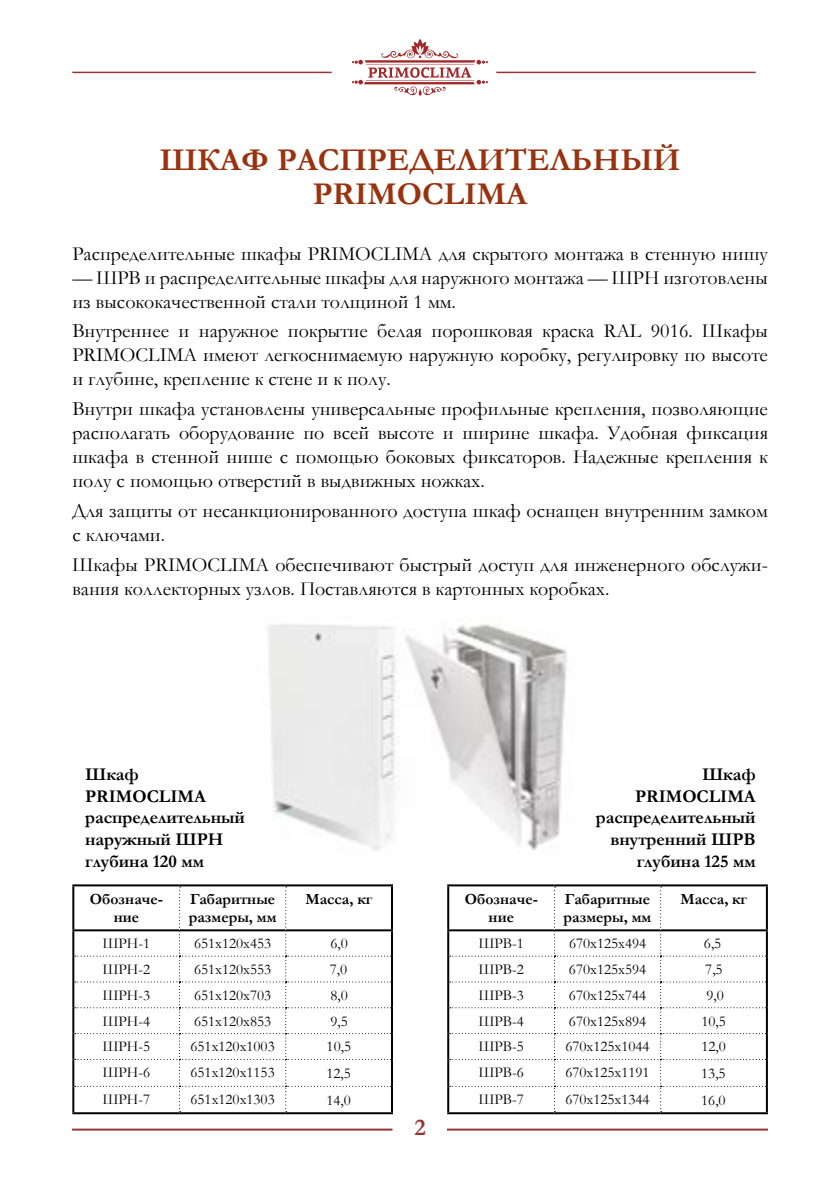
<style>
.page{position:relative;width:840px;height:1191px;background:#fff}
.page>*{position:absolute;margin:0;border:0;box-sizing:border-box;transform-origin:0 0}
.t1{font:700 32px/34px "Garamond";color:#99330f;text-align:center}
.t2{font:700 24px "Garamond";color:#933}
.t3{font:20px/24px "Garamond";color:#000}
.t4{font:700 18px/21.6px "Garamond";color:#000}
.t5{font:700 15.6px/18.8px "Garamond";color:#000;text-align:center}
.t6{font:15px "Garamond";color:#000}
</style>
<div class="page">
<hr style="left:72px;top:1128px;width:320px;height:2px;background:#933">
<hr style="left:72px;top:72px;width:259px;height:1px;background:#933">
<hr style="left:496px;top:72px;width:259px;height:1px;background:#933">
<hr style="left:446px;top:1128px;width:321px;height:2px;background:#933">
<svg style="left:352px;top:39px;width:135px;height:57px"></svg>
<img style="left:268px;top:618px;width:299px;height:233px">
<hr style="left:72px;top:884px;width:107px;height:2px;background:#000">
<hr style="left:72px;top:886px;width:2px;height:43px;background:#000">
<hr style="left:179px;top:884px;width:106px;height:2px;background:#000">
<hr style="left:285px;top:884px;width:108px;height:2px;background:#000">
<hr style="left:391px;top:886px;width:2px;height:43px;background:#000">
<hr style="left:72px;top:929px;width:107px;height:2px;background:#000">
<hr style="left:72px;top:931px;width:2px;height:25px;background:#000">
<hr style="left:286px;top:929px;width:107px;height:2px;background:#000">
<hr style="left:391px;top:931px;width:2px;height:25px;background:#000">
<hr style="left:72px;top:956px;width:2px;height:26px;background:#000">
<hr style="left:391px;top:956px;width:2px;height:26px;background:#000">
<hr style="left:72px;top:982px;width:2px;height:25px;background:#000">
<hr style="left:391px;top:982px;width:2px;height:25px;background:#000">
<hr style="left:72px;top:1007px;width:2px;height:26px;background:#000">
<hr style="left:391px;top:1007px;width:2px;height:26px;background:#000">
<hr style="left:72px;top:1033px;width:2px;height:26px;background:#000">
<hr style="left:391px;top:1033px;width:2px;height:26px;background:#000">
<hr style="left:72px;top:1059px;width:2px;height:27px;background:#000">
<hr style="left:391px;top:1059px;width:2px;height:27px;background:#000">
<hr style="left:72px;top:1086px;width:2px;height:26px;background:#000">
<hr style="left:391px;top:1086px;width:2px;height:26px;background:#000">
<hr style="left:72px;top:1112px;width:107px;height:2px;background:#000">
<hr style="left:179px;top:1112px;width:106px;height:2px;background:#000">
<hr style="left:285px;top:1112px;width:108px;height:2px;background:#000">
<svg style="left:75px;top:886px;width:316px;height:226px"></svg>
<hr style="left:447px;top:884px;width:107px;height:2px;background:#000">
<hr style="left:447px;top:886px;width:2px;height:43px;background:#000">
<hr style="left:554px;top:884px;width:106px;height:2px;background:#000">
<hr style="left:660px;top:884px;width:107px;height:2px;background:#000">
<hr style="left:765px;top:886px;width:2px;height:43px;background:#000">
<hr style="left:447px;top:929px;width:106px;height:2px;background:#000">
<hr style="left:447px;top:931px;width:2px;height:25px;background:#000">
<hr style="left:660px;top:929px;width:107px;height:2px;background:#000">
<hr style="left:765px;top:931px;width:2px;height:25px;background:#000">
<hr style="left:447px;top:956px;width:2px;height:26px;background:#000">
<hr style="left:765px;top:956px;width:2px;height:26px;background:#000">
<hr style="left:447px;top:982px;width:2px;height:25px;background:#000">
<hr style="left:765px;top:982px;width:2px;height:25px;background:#000">
<hr style="left:447px;top:1007px;width:2px;height:26px;background:#000">
<hr style="left:765px;top:1007px;width:2px;height:26px;background:#000">
<hr style="left:447px;top:1033px;width:2px;height:26px;background:#000">
<hr style="left:765px;top:1033px;width:2px;height:26px;background:#000">
<hr style="left:447px;top:1059px;width:2px;height:27px;background:#000">
<hr style="left:765px;top:1059px;width:2px;height:27px;background:#000">
<hr style="left:447px;top:1086px;width:2px;height:26px;background:#000">
<hr style="left:765px;top:1086px;width:2px;height:26px;background:#000">
<hr style="left:447px;top:1112px;width:107px;height:2px;background:#000">
<hr style="left:554px;top:1112px;width:106px;height:2px;background:#000">
<hr style="left:660px;top:1112px;width:107px;height:2px;background:#000">
<svg style="left:449px;top:886px;width:317px;height:226px"></svg>
<h1 class="t1" style="left:159px;top:143px;width:522px">ШКАФ РАСПРЕДЕЛИТЕЛЬНЫЙ<br>PRIMOCLIMA</h1>
<p class="t3" style="left:72px;top:241px;width:696px">Распределительные шкафы PRIMOCLIMA для скрытого монтажа в стенную нишу</p>
<p class="t3" style="left:72px;top:265px;width:696px">— ШРВ и распределительные шкафы для наружного монтажа — ШРН изготовлены из высококачественной стали толщиной 1 мм.</p>
<p class="t3" style="left:72px;top:319px;width:696px;text-align:justify">Внутреннее и наружное покрытие белая порошковая краска RAL 9016. Шкафы PRIMOCLIMA имеют легкоснимаемую наружную коробку, регулировку по высоте и глубине, крепление к стене и к полу.</p>
<p class="t3" style="left:72px;top:396px;width:696px;text-align:justify">Внутри шкафа установлены универсальные профильные крепления, позволяющие располагать оборудование по всей высоте и ширине шкафа. Удобная фиксация шкафа в стенной нише с помощью боковых фиксаторов. Надежные крепления к полу с помощью отверстий в выдвижных ножках.</p>
<p class="t3" style="left:72px;top:498px;width:696px">Для защиты от несанкционированного доступа шкаф оснащен внутренним замком с ключами.</p>
<p class="t3" style="left:72px;top:552px;width:696px">Шкафы PRIMOCLIMA обеспечивают быстрый доступ для инженерного обслужи&shy;вания коллекторных узлов. Поставляются в картонных коробках.</p>
<p class="t4" style="left:85px;top:764px;width:161px">Шкаф<br>PRIMOCLIMA распределительный наружный ШРН глубина 120 мм</p>
<p class="t5" style="left:90px;top:889px;width:74px">Обозначе&shy;ние</p>
<p class="t5" style="left:189px;top:889px;width:89px;text-align:left">Габаритные размеры, мм</p>
<p class="t5" style="left:305px;top:889px;width:68px">Масса, кг</p>
<p class="t6" style="left:103px;top:933px;width:49px">ШРН-1</p>
<p class="t6" style="left:194px;top:933px;width:79px">651х120х453</p>
<p class="t6" style="left:330px;top:933px;width:19px">6,0</p>
<p class="t6" style="left:103px;top:959px;width:49px">ШРН-2</p>
<p class="t6" style="left:194px;top:959px;width:79px">651х120х553</p>
<p class="t6" style="left:330px;top:959px;width:19px">7,0</p>
<p class="t6" style="left:103px;top:985px;width:49px">ШРН-3</p>
<p class="t6" style="left:194px;top:985px;width:79px">651х120х703</p>
<p class="t6" style="left:330px;top:985px;width:19px">8,0</p>
<p class="t6" style="left:103px;top:1010px;width:49px">ШРН-4</p>
<p class="t6" style="left:194px;top:1010px;width:79px">651х120х853</p>
<p class="t6" style="left:330px;top:1010px;width:19px">9,5</p>
<p class="t6" style="left:103px;top:1036px;width:49px">ШРН-5</p>
<p class="t6" style="left:190px;top:1036px;width:86px">651х120х1003</p>
<p class="t6" style="left:326px;top:1036px;width:26px">10,5</p>
<p class="t6" style="left:103px;top:1062px;width:49px">ШРН-6</p>
<p class="t6" style="left:190px;top:1062px;width:86px">651х120х1153</p>
<p class="t6" style="left:326px;top:1063px;width:26px">12,5</p>
<p class="t6" style="left:103px;top:1089px;width:49px">ШРН-7</p>
<p class="t6" style="left:190px;top:1089px;width:86px">651х120х1303</p>
<p class="t6" style="left:326px;top:1090px;width:26px">14,0</p>
<p class="t2" style="left:414px;top:1110px;width:13px">2</p>
<p class="t4" style="left:595px;top:764px;width:161px;text-align:right">Шкаф<br>PRIMOCLIMA распределительный внутренний ШРВ глубина 125 мм</p>
<p class="t5" style="left:464px;top:889px;width:74px">Обозначе&shy;ние</p>
<p class="t5" style="left:563px;top:889px;width:89px;text-align:left">Габаритные размеры, мм</p>
<p class="t5" style="left:680px;top:889px;width:68px">Масса, кг</p>
<p class="t6" style="left:478px;top:933px;width:47px">ШРВ-1</p>
<p class="t6" style="left:568px;top:933px;width:79px">670х125х494</p>
<p class="t6" style="left:703px;top:933px;width:19px">6,5</p>
<p class="t6" style="left:478px;top:959px;width:47px">ШРВ-2</p>
<p class="t6" style="left:568px;top:959px;width:79px">670х125х594</p>
<p class="t6" style="left:705px;top:959px;width:19px">7,5</p>
<p class="t6" style="left:478px;top:985px;width:47px">ШРВ-3</p>
<p class="t6" style="left:568px;top:985px;width:79px">670х125х744</p>
<p class="t6" style="left:706px;top:985px;width:19px">9,0</p>
<p class="t6" style="left:478px;top:1010px;width:47px">ШРВ-4</p>
<p class="t6" style="left:568px;top:1010px;width:79px">670х125х894</p>
<p class="t6" style="left:701px;top:1010px;width:26px">10,5</p>
<p class="t6" style="left:478px;top:1036px;width:47px">ШРВ-5</p>
<p class="t6" style="left:565px;top:1036px;width:86px">670х125х1044</p>
<p class="t6" style="left:701px;top:1036px;width:26px">12,0</p>
<p class="t6" style="left:478px;top:1062px;width:47px">ШРВ-6</p>
<p class="t6" style="left:565px;top:1062px;width:86px">670х125х1191</p>
<p class="t6" style="left:700px;top:1063px;width:26px">13,5</p>
<p class="t6" style="left:478px;top:1089px;width:47px">ШРВ-7</p>
<p class="t6" style="left:565px;top:1089px;width:86px">670х125х1344</p>
<p class="t6" style="left:700px;top:1090px;width:26px">16,0</p>
</div>
